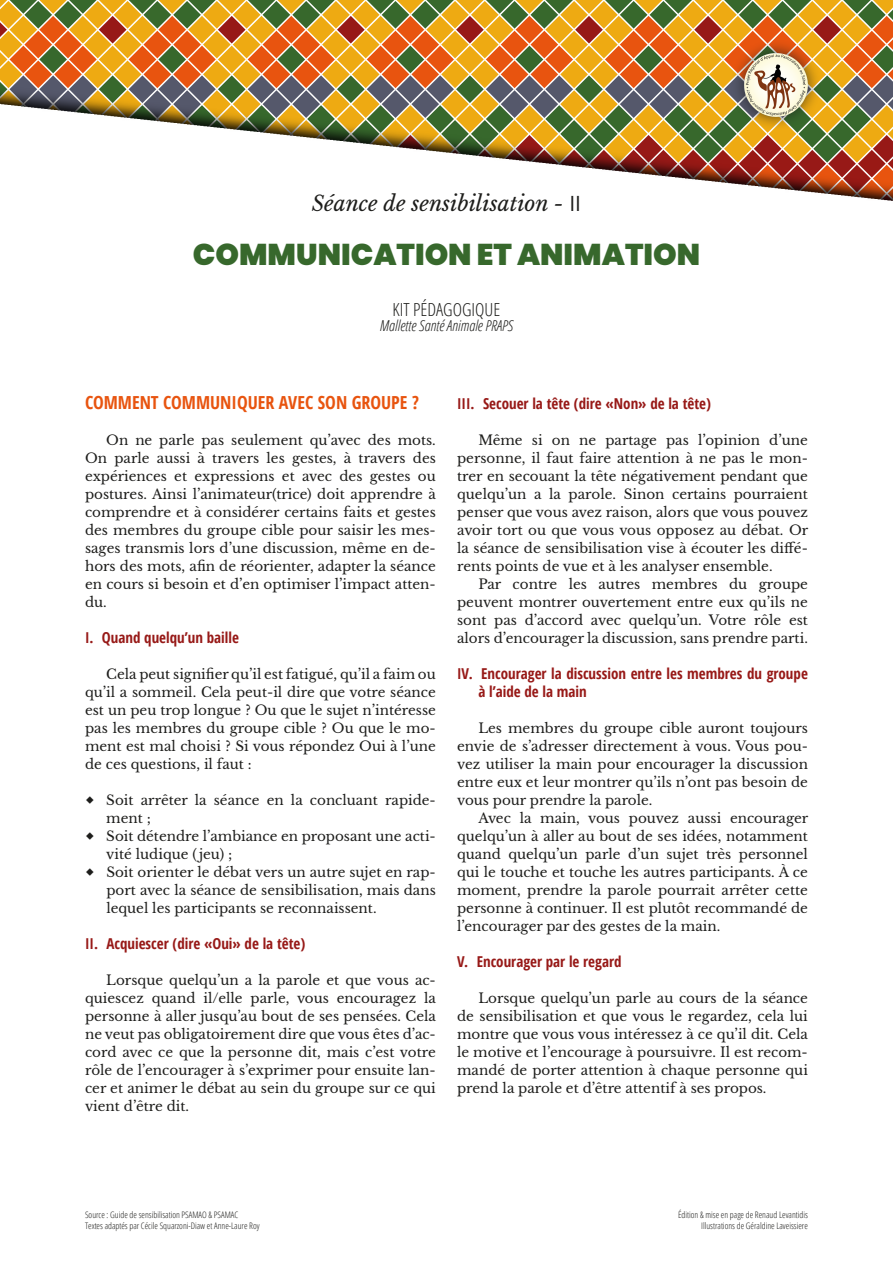
<style>
.page{position:relative;width:893px;height:1263px;background:#fff}
.page>*{position:absolute;margin:0;border:0;box-sizing:border-box;transform-origin:0 0}
.t1{font:900 30px "Poppins";color:#37682c}
.t2{font:italic 21px "Libre Baskerville";color:#1d1d1b}
.t3{font:700 condensed 18px "Open Sans";color:#e8540f}
.t4{font:300 condensed 18px "Open Sans";color:#1d1d1b}
.t5{font:700 condensed 15px/18px "Open Sans";color:#971917}
.t6{font:italic 300 condensed 15px "Open Sans";color:#1d1d1b}
.t7{font:13.5px/18px "Libre Baskerville";color:#1d1d1b;text-align:justify}
.t8{font:300 condensed 9px/10.8px "Open Sans";color:#1d1d1b;text-align:right}
.s1{font-family:"Open Sans";font-style:normal}
</style>
<div class="page">
<svg style="left:0;top:0;width:893px;height:201px"></svg>
<h2 class="t2" style="left:312px;top:191px;width:271px">Séance de sensibilisation - <span class="s1">II</span></h2>
<h1 class="t1" style="left:193px;top:237px;width:509px">COMMUNICATION ET ANIMATION</h1>
<h3 class="t4" style="left:393px;top:297px;width:109px">KIT PÉDAGOGIQUE</h3>
<p class="t6" style="left:380px;top:315px;width:135px">Mallette Santé Animale PRAPS</p>
<h3 class="t3" style="left:85px;top:390px;width:335px">COMMENT COMMUNIQUER AVEC SON GROUPE ?</h3>
<p class="t7" style="left:85px;top:431px;width:352px;text-indent:21px">On ne parle pas seulement qu’avec des mots.<br>On parle aussi à travers les gestes, à travers des expériences et expressions et avec des gestes ou postures. Ainsi l’animateur(trice) doit apprendre à comprendre et à considérer certains faits et gestes des membres du groupe cible pour saisir les mes&shy;sages transmis lors d’une discussion, même en de&shy;hors des mots, afin de réorienter, adapter la séance en cours si besoin et d’en optimiser l’impact atten&shy;du.</p>
<p class="t5" style="left:85px;top:628px;width:155px">I. Quand quelqu’un baille</p>
<p class="t7" style="left:85px;top:665px;width:352px;text-indent:21px">Cela peut signifier qu’il est fatigué, qu’il a faim ou qu’il a sommeil. Cela peut-il dire que votre séance est un peu trop longue ? Ou que le sujet n’intéresse pas les membres du groupe cible ? Ou que le mo&shy;ment est mal choisi ? Si vous répondez Oui à l’une de ces questions, il faut :</p>
<p class="t7" style="left:106px;top:791px;width:331px;text-align:left">Soit arrêter la séance en la concluant rapide&shy;ment ;<br>Soit détendre l’ambiance en proposant une acti&shy;vité ludique ( jeu) ;<br>Soit orienter le débat vers un autre sujet en rap&shy;port avec la séance de sensibilisation, mais dans lequel les participants se reconnaissent.</p>
<p class="t5" style="left:85px;top:934px;width:222px">II. Acquiescer (dire «Oui» de la tête)</p>
<p class="t7" style="left:85px;top:971px;width:352px;text-indent:21px">Lorsque quelqu’un a la parole et que vous ac&shy;quiescez quand il/elle parle, vous encouragez la personne à aller jusqu’au bout de ses pensées. Cela ne veut pas obligatoirement dire que vous êtes d’ac&shy;cord avec ce que la personne dit, mais c’est votre rôle de l’encourager à s’exprimer pour ensuite lan&shy;cer et animer le débat au sein du groupe sur ce qui vient d’être dit.</p>
<p class="t5" style="left:457px;top:394px;width:255px">III. Secouer la tête (dire «Non» de la tête)</p>
<p class="t7" style="left:457px;top:431px;width:353px;text-indent:21px">Même si on ne partage pas l’opinion d’une personne, il faut faire attention à ne pas le mon&shy;trer en secouant la tête négativement pendant que quelqu’un a la parole. Sinon certains pourraient penser que vous avez raison, alors que vous pouvez avoir tort ou que vous vous opposez au débat. Or la séance de sensibilisation vise à écouter les diffé&shy;rents points de vue et à les analyser ensemble.</p>
<p class="t7" style="left:457px;top:575px;width:352px;text-indent:21px">Par contre les autres membres du groupe peuvent montrer ouvertement entre eux qu’ils ne sont pas d’accord avec quelqu’un. Votre rôle est alors d’encourager la discussion, sans prendre parti.</p>
<p class="t5" style="left:478px;top:664px;width:331px;text-indent:-21px">IV. Encourager la discussion entre les membres du groupe à l’aide de la main</p>
<p class="t7" style="left:457px;top:719px;width:352px;text-indent:21px">Les membres du groupe cible auront toujours envie de s’adresser directement à vous. Vous pou&shy;vez utiliser la main pour encourager la discussion entre eux et leur montrer qu’ils n’ont pas besoin de vous pour prendre la parole.</p>
<p class="t7" style="left:457px;top:809px;width:353px;text-indent:21px">Avec la main, vous pouvez aussi encourager quelqu’un à aller au bout de ses idées, notamment quand quelqu’un parle d’un sujet très personnel qui le touche et touche les autres participants. À ce moment, prendre la parole pourrait arrêter cette personne à continuer. Il est plutôt recommandé de l’encourager par des gestes de la main.</p>
<p class="t5" style="left:457px;top:952px;width:166px">V. Encourager par le regard</p>
<p class="t7" style="left:457px;top:989px;width:352px;text-indent:21px">Lorsque quelqu’un parle au cours de la séance de sensibilisation et que vous le regardez, cela lui montre que vous vous intéressez à ce qu’il dit. Cela le motive et l’encourage à poursuivre. Il est recom&shy;mandé de porter attention à chaque personne qui prend la parole et d’être attentif à ses propos.</p>
<p class="t8" style="left:85px;top:1209px;width:176px;text-align:left">Source : Guide de sensibilisation PSAMAO &amp; PSAMAC<br>Textes adaptés par Cécile Squarzoni-Diaw et Anne-Laure Roy</p>
<p class="t8" style="left:678px;top:1209px;width:131px">Édition &amp; mise en page de Renaud Levantidis<br>Illustrations de Géraldine Laveissiere</p>
</div>
